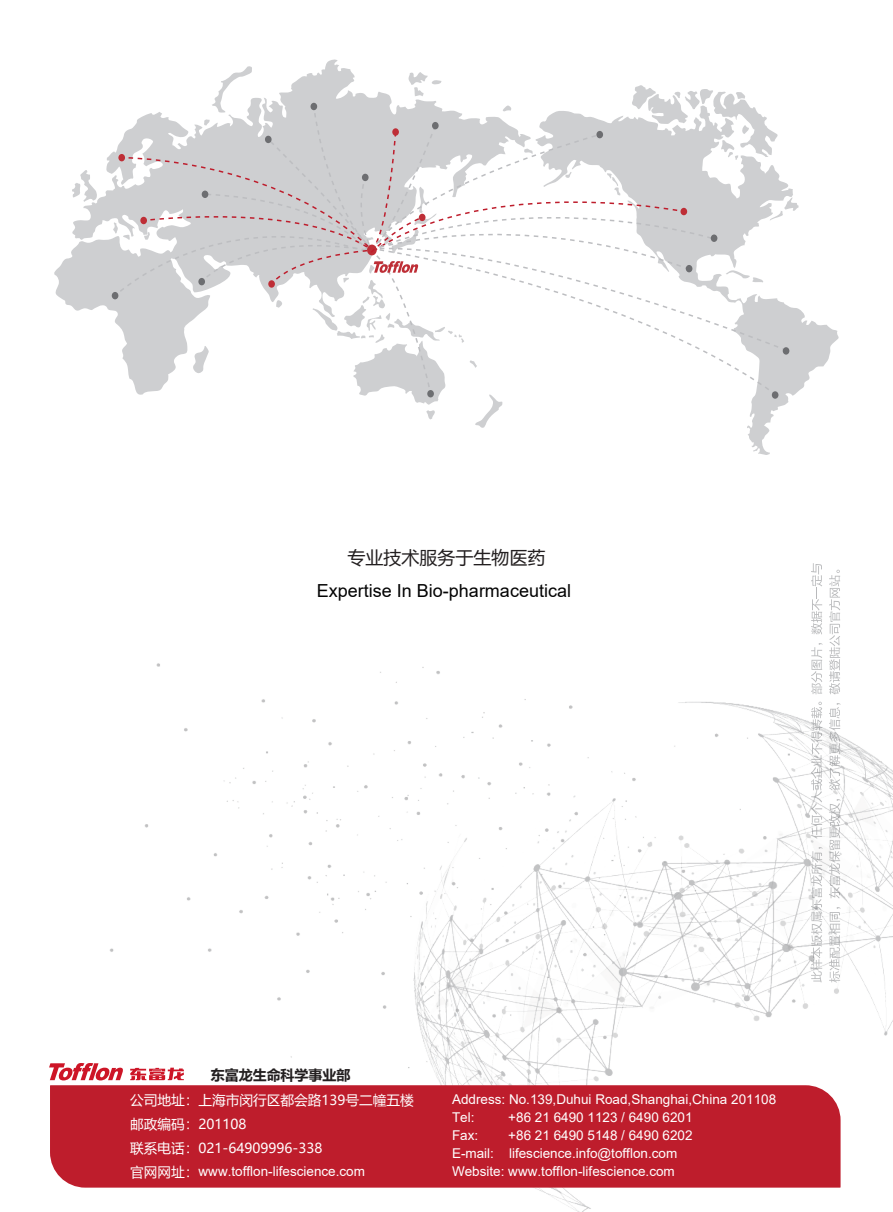
<style>
.page{position:relative;width:893px;height:1212px;background:#fff}
.page>*{position:absolute;margin:0;border:0;box-sizing:border-box;transform-origin:0 0}
.t1{font:18px "Arial";color:#030303}
.t2{font:18px "Microsoft Ya Hei";color:#231f20}
.t3{font:700 13.95px "Microsoft Ya Hei";color:#231f20}
.t4{font:13.65px/23.9px "Microsoft Ya Hei";color:#fff}
.t5{font:13.5px/18px "Arial";color:#fff}
.s1{font-family:"Microsoft Ya Hei";font-size:13.65px}
</style>
<div class="page">
<img style="left:50px;top:657px;width:843px;height:555px">
<div style="left:50px;top:1085px;width:791px;height:102px;background:#be1d2c"></div>
<svg style="left:54px;top:59px;width:785px;height:396px"></svg>
<div style="left:112px;top:292px;width:6px;height:7px;background:#6d6e71;border-radius:50%"></div>
<div style="left:427px;top:390px;width:7px;height:7px;background:#6d6e71;border-radius:50%"></div>
<div style="left:772px;top:391px;width:6px;height:8px;background:#6d6e71;border-radius:50%"></div>
<div style="left:783px;top:347px;width:6px;height:8px;background:#6d6e71;border-radius:50%"></div>
<div style="left:311px;top:103px;width:6px;height:7px;background:#6d6e71;border-radius:50%"></div>
<svg style="left:114px;top:105px;width:672px;height:290px"></svg>
<div style="left:202px;top:191px;width:6px;height:7px;background:#6d6e71;border-radius:50%"></div>
<svg style="left:130px;top:1068px;width:54px;height:12px"></svg>
<svg style="left:49px;top:1063px;width:74px;height:17px"></svg>
<svg style="left:811px;top:847px;width:12px;height:135px"></svg>
<svg style="left:811px;top:702px;width:11px;height:136px"></svg>
<svg style="left:811px;top:643px;width:12px;height:51px"></svg>
<svg style="left:811px;top:563px;width:11px;height:71px"></svg>
<svg style="left:829px;top:907px;width:12px;height:75px"></svg>
<svg style="left:829px;top:799px;width:12px;height:99px"></svg>
<svg style="left:829px;top:703px;width:12px;height:87px"></svg>
<svg style="left:829px;top:570px;width:11px;height:124px"></svg>
<h1 class="t2" style="left:347px;top:545px;width:199px">专业技术服务于生物医药</h1>
<h1 class="t1" style="left:317px;top:579px;width:256px">Expertise In Bio-pharmaceutical</h1>
<p class="t3" style="left:211px;top:1065px;width:141px">东富龙生命科学事业部</p>
<p class="t4" style="left:130px;top:1087px;width:285px">公司地址：上海市闵行区都会路139号二幢五楼邮政编码：201108<br>联系电话：021-64909996-338</p>
<p class="t5" style="left:130px;top:1162px;width:236px"><span class="s1">官网网址：</span>www.tofflon-lifescience.com</p>
<p class="t5" style="left:452px;top:1090px;width:326px">Address: No.139,Duhui Road,Shanghai,China 201108<br>Tel:</p>
<p class="t5" style="left:508px;top:1108px;width:186px">+86 21 6490 1123 / 6490 6201</p>
<p class="t5" style="left:452px;top:1126px;width:242px;text-indent:56px">+86 21 6490 5148 / 6490 6202<br>E-mail: lifescience.info@tofflon.com<br>Website: www.tofflon-lifescience.com</p>
<p class="t5" style="left:452px;top:1126px;width:28px">Fax:</p>
</div>
